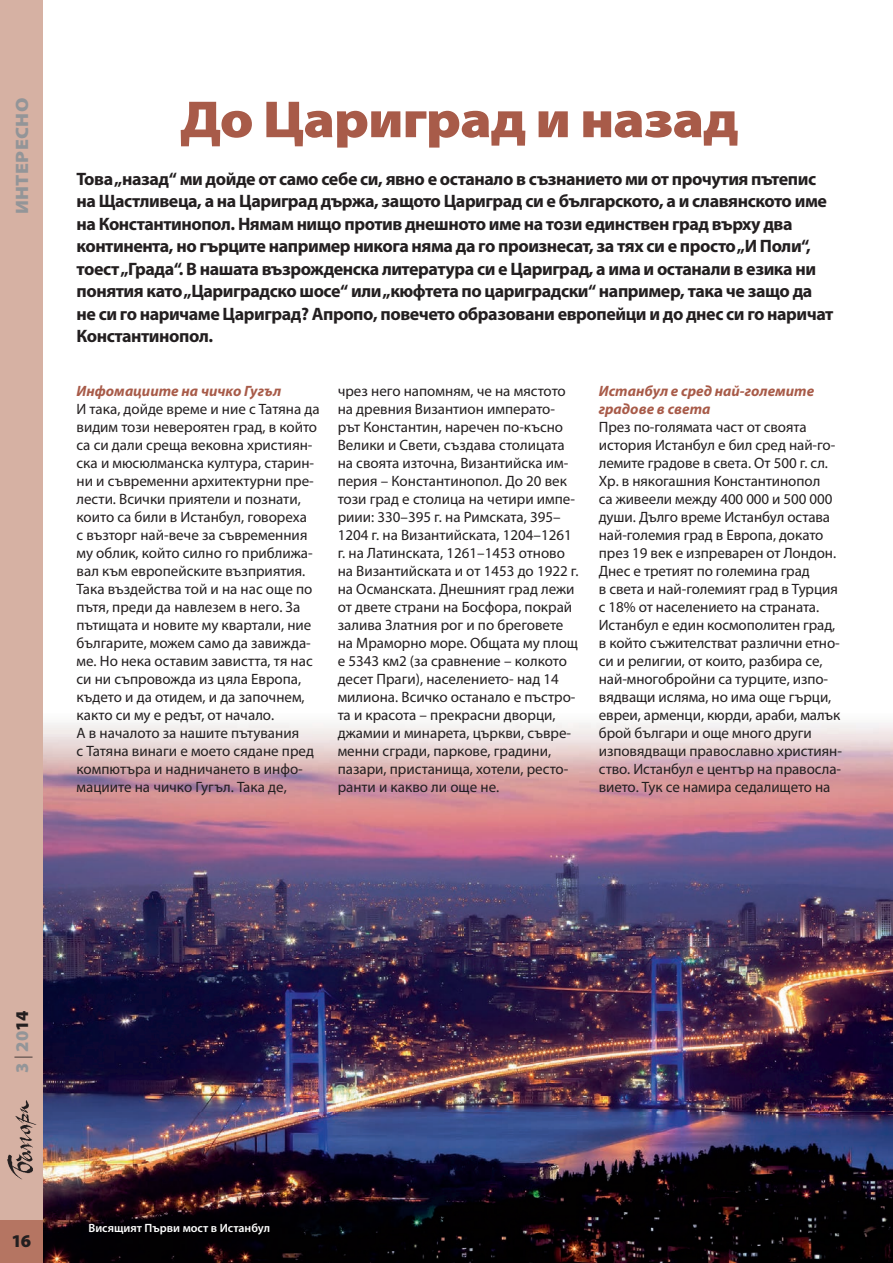
<style>
.page{position:relative;width:893px;height:1263px;background:#fff}
.page>*{position:absolute;margin:0;border:0;box-sizing:border-box;transform-origin:0 0}
.t1{font:900 52.5px "Myriad Pro";letter-spacing:-.02em;color:#a85b49;scale:1.1 1}
.t2{font:700 18px/22.5px "Myriad Pro";letter-spacing:-.025em;color:#231f20}
.t3{font:900 18px "Myriad Pro";letter-spacing:.02em;color:#939598;scale:1.1 1}
.t4{font:900 18px "Myriad Pro";letter-spacing:.02em;color:#939598}
.t5{font:900 18px "Myriad Pro";color:#231f20}
.t6{font:15px/18px "Myriad Pro";color:#231f20}
.t7{font:italic 700 15px/18px "Myriad Pro";color:#a85b49}
.t8{font:600 12px "Myriad Pro";color:#fff}
.s1{font-weight:300;color:#231f20}
.s2{color:#231f20}
</style>
<div class="page">
<img style="left:43px;top:723px;width:850px;height:540px">
<div style="left:0;top:0;width:43px;height:1263px;background:#d6b1a3"></div>
<div style="left:0;top:1220px;width:43px;height:43px;background:#b57562"></div>
<img style="left:7px;top:1100px;width:29px;height:80px">
<p class="t3" style="left:10px;top:214px;width:107px;rotate:-90deg">ИНТЕРЕСНО</p>
<h1 class="t1" style="left:180px;top:84px;width:509px">До Цариград и назад</h1>
<p class="t2" style="left:77px;top:167px;width:758px">Това „назад“ ми дойде от само себе си, явно е останало в съзнанието ми от прочутия пътепис на Щастливеца, а на Цариград държа, защото Цариград си е българското, а и славянското име на Константинопол. Нямам нищо против днешното име на този единствен град върху два континента, но гърцитe например никога няма да го произнесат, за тях си е просто „И Поли“, тоест „Града“. В нашата възрожденска литература си е Цариград, а има и останали в езика ни понятия като „Цариградско шосе“ или „кюфтета по цариградски“ например, така че защо да не си го наричаме Цариград? Апропо, повечето образовани европейци и до днес си го наричат Константинопол.</p>
<p class="t7" style="left:77px;top:381px;width:206px">Инфомациите на чичко Гугъл</p>
<p class="t6" style="left:77px;top:400px;width:245px">И така, дойде време и ние с Татяна да видим този невероятен град, в който са си дали среща вековна християн&shy;ска и мюсюлманска култура, старин&shy;ни и съвременни архитектурни пре&shy;лести. Всички приятели и познати, които са били в Истанбул, говореха<br>с възторг най-вече за съвременния му облик, който силно го приближа&shy;вал към европейските възприятия.<br>Така въздейства той и на нас още по пътя, преди да навлезем в него. За пътищата и новите му квартали, ние българите, можем само да завижда&shy;ме. Но нека оставим завистта, тя нас си ни съпровожда из цяла Европа, където и да отидем, и да започнем, както си му е редът, от начало.<br>А в началото за нашите пътувания<br>с Татяна винаги е моето сядане пред компютъра и надничането в инфо&shy;мациите на чичко Гугъл. Така де,</p>
<p class="t6" style="left:338px;top:382px;width:243px">чрез него напомням, че на мястото на древния Византион императо&shy;рът Константин, наречен по-късно Велики и Свети, създава столицата на своята източна, Византийска им&shy;перия – Константинопол. До 20 век този град е столица на четири импе&shy;риии: 330–395 г. на Римската, 395– 1204 г. на Византийската, 1204–1261 г. на Латинската, 1261–1453 отново на Византийската и от 1453 до 1922 г. на Османската. Днешният град лежи от двете страни на Босфора, покрай залива Златния рог и по бреговете на Мраморно море. Общата му площ е 5343 км2 (за сравнение – колкото десет Праги), населeнието- над 14 милиона. Всичко останало е пъстро&shy;та и красота – прекрасни дворци, джамии и минарета, църкви, съвре&shy;менни сгради, паркове, градини, пазари, пристанища, хотели, ресто&shy;ранти и какво ли още не.</p>
<p class="t7" style="left:599px;top:381px;width:217px">Истанбул е сред най-големите градове в света</p>
<p class="t6" style="left:599px;top:418px;width:245px">През по-голямата част от своята история Истанбул е бил сред най-го&shy;лемите градове в света. От 500 г. сл.<br>Хр. в някогашния Константинопол<br>са живеели между 400 000 и 500 000 души. Дълго време Истанбул остава най-големия град в Европа, докато през 19 век е изпреварен от Лондон.<br>Днес е третият по големина град<br>в света и най-големият град в Турция с 18% от населението на страната.<br>Истанбул е един космополитен град, в който съжителстват различни етно&shy;си и религии, от които, разбира се, най-многобройни са турците, изпо&shy;вядващи исляма, но има още гърци, евреи, арменци, кюрди, араби, малък брой българи и още много други изповядващи православно християн&shy;ство. Истанбул е център на правосла&shy;вието. Тук се намира седалището на</p>
<p class="t4" style="left:10px;top:1073px;width:64px;rotate:-90deg">3 <span class="s1">|</span> 20<span class="s2">14</span></p>
<p class="t5" style="left:12px;top:1229px;width:21px">16</p>
<p class="t8" style="left:88px;top:1220px;width:183px">Висящият Първи мост в Истанбул</p>
</div>
